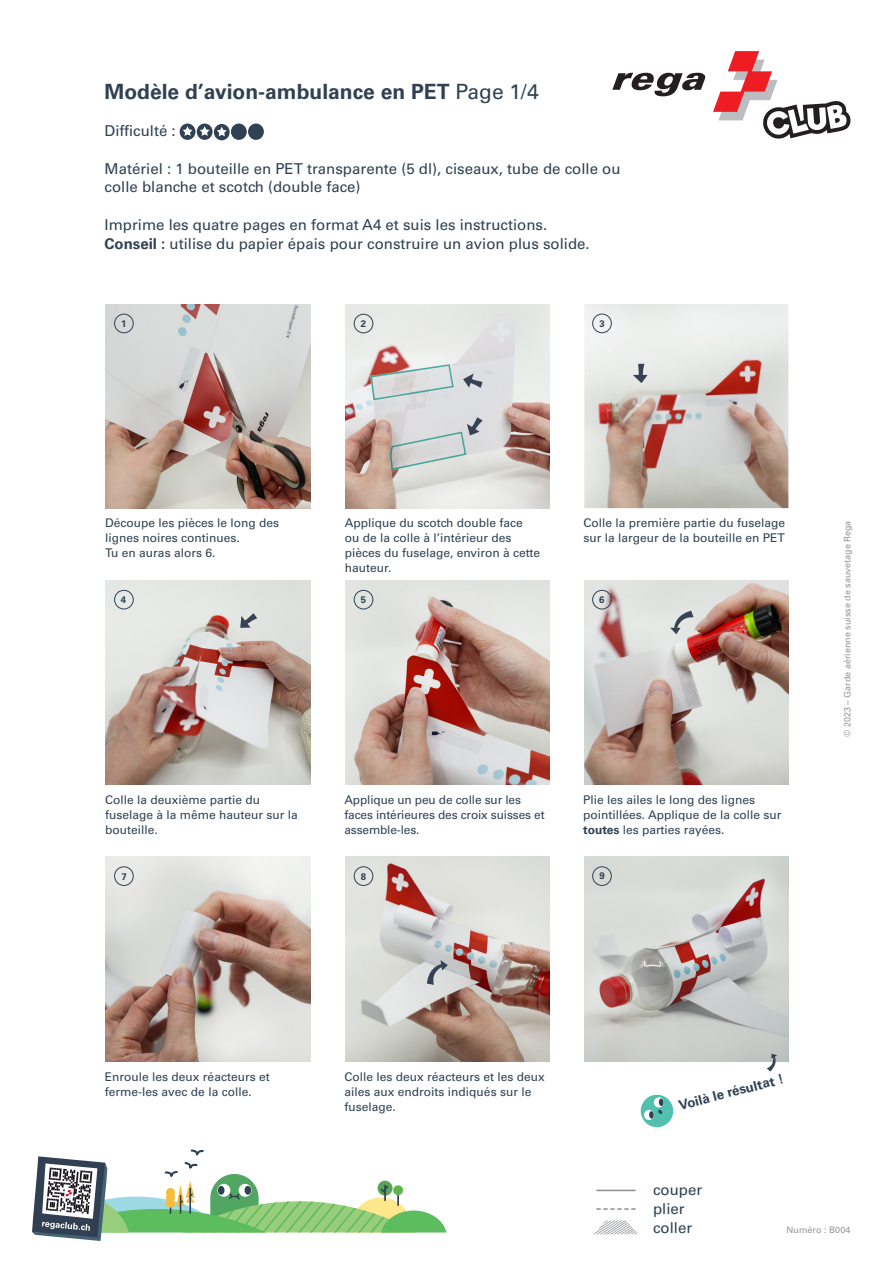
<style>
.page{position:relative;width:893px;height:1263px;background:#fff}
.page>*{position:absolute;margin:0;border:0;box-sizing:border-box;transform-origin:0 0}
.t1{font:700 21px "Univers LT Pro 65";color:#304153}
.t2{font:15px/18.8px "Univers LT Pro 55 Roman";color:#304153}
.t3{font:700 13.35px "Univers LT Pro 65";color:#304153}
.t4{font:12px/15px "Univers LT Pro 55 Roman";color:#304153}
.t5{font:700 9.6px "Univers LT Pro 65";color:#304153}
.t6{font:9px "Univers LT Pro 55 Roman";color:#939598}
.s1{font-family:"Univers LT Pro 55 Roman";font-weight:400}
.s2{font-family:"Univers LT Pro 65";font-weight:700}
</style>
<div class="page">
<img style="left:584px;top:304px;width:204px;height:204px">
<svg style="left:612px;top:73px;width:94px;height:23px"></svg>
<svg style="left:713px;top:51px;width:137px;height:88px"></svg>
<svg style="left:32px;top:1149px;width:414px;height:92px"></svg>
<img style="left:106px;top:304px;width:204px;height:204px">
<img style="left:346px;top:304px;width:204px;height:204px">
<img style="left:346px;top:580px;width:204px;height:205px">
<img style="left:106px;top:580px;width:204px;height:205px">
<img style="left:584px;top:580px;width:204px;height:205px">
<img style="left:584px;top:857px;width:204px;height:204px">
<img style="left:346px;top:857px;width:204px;height:204px">
<img style="left:106px;top:857px;width:204px;height:204px">
<div style="left:114px;top:314px;width:20px;height:19px;border:1px solid #304153;border-radius:50%"></div>
<div style="left:354px;top:314px;width:19px;height:19px;border:1px solid #304153;border-radius:50%"></div>
<div style="left:592px;top:314px;width:20px;height:19px;border:1px solid #304153;border-radius:50%"></div>
<div style="left:114px;top:866px;width:20px;height:20px;border:1px solid #304153;border-radius:50%"></div>
<div style="left:354px;top:590px;width:19px;height:19px;border:1px solid #304153;border-radius:50%"></div>
<div style="left:354px;top:866px;width:19px;height:20px;border:1px solid #304153;border-radius:50%"></div>
<div style="left:592px;top:866px;width:20px;height:20px;border:1px solid #304153;border-radius:50%"></div>
<svg style="left:767px;top:1053px;width:11px;height:18px"></svg>
<svg style="left:640px;top:1094px;width:34px;height:34px"></svg>
<div style="left:659px;top:1098px;width:5px;height:8px;background:#304052;border-radius:50%"></div>
<svg style="left:670px;top:611px;width:24px;height:23px"></svg>
<svg style="left:240px;top:613px;width:17px;height:15px"></svg>
<svg style="left:370px;top:363px;width:85px;height:38px"></svg>
<svg style="left:463px;top:373px;width:20px;height:15px"></svg>
<div style="left:114px;top:590px;width:20px;height:19px;border:1px solid #304153;border-radius:50%"></div>
<svg style="left:389px;top:417px;width:94px;height:54px"></svg>
<svg style="left:427px;top:960px;width:21px;height:25px"></svg>
<svg style="left:633px;top:364px;width:15px;height:19px"></svg>
<div style="left:197px;top:124px;width:16px;height:16px;border:2px solid #304153;border-radius:50%"></div>
<div style="left:180px;top:124px;width:15px;height:16px;border:2px solid #304153;border-radius:50%"></div>
<div style="left:232px;top:124px;width:14px;height:15px;background:#304153;border-radius:50%"></div>
<div style="left:231px;top:124px;width:16px;height:16px;border:2px solid #304153;border-radius:50%"></div>
<div style="left:249px;top:124px;width:14px;height:15px;background:#304153;border-radius:50%"></div>
<div style="left:248px;top:124px;width:16px;height:16px;border:2px solid #304153;border-radius:50%"></div>
<div style="left:214px;top:124px;width:16px;height:16px;border:2px solid #304153;border-radius:50%"></div>
<svg style="left:181px;top:126px;width:47px;height:12px"></svg>
<hr style="left:596px;top:1190px;width:39px;height:1px;background:#8b8d90">
<svg style="left:596px;top:1208px;width:39px;height:2px"></svg>
<svg style="left:593px;top:1220px;width:45px;height:15px"></svg>
<div style="left:592px;top:590px;width:20px;height:19px;border:1px solid #304153;border-radius:50%"></div>
<p class="t1" style="left:105px;top:76px;width:436px">Modèle d’avion-ambulance en PET <span class="s1">Page 1/4</span></p>
<p class="t2" style="left:105px;top:121px;width:73px">Difficulté :</p>
<p class="t2" style="left:105px;top:158px;width:517px">Matériel : 1 bouteille en PET transparente (5 dl), ciseaux, tube de colle ou colle blanche et scotch (double face)</p>
<p class="t2" style="left:105px;top:214px;width:444px">Imprime les quatre pages en format A4 et suis les instructions.</p>
<p class="t2" style="left:105px;top:233px;width:487px"><span class="s2">Conseil :</span> utilise du papier épais pour construire un avion plus solide.</p>
<p class="t5" style="left:121px;top:316px;width:7px">1</p>
<p class="t5" style="left:361px;top:316px;width:7px">2</p>
<p class="t5" style="left:599px;top:316px;width:7px">3</p>
<p class="t4" style="left:105px;top:514px;width:176px">Découpe les pièces le long des lignes noires continues.</p>
<p class="t4" style="left:105px;top:544px;width:112px">Tu en auras alors 6.</p>
<p class="t5" style="left:121px;top:593px;width:7px">4</p>
<p class="t4" style="left:345px;top:514px;width:197px">Applique du scotch double face ou de la colle à l’intérieur des pièces du fuselage, environ à cette hauteur.</p>
<p class="t5" style="left:361px;top:593px;width:7px">5</p>
<p class="t4" style="left:583px;top:514px;width:203px">Colle la première partie du fuselage sur la largeur de la bouteille en PET</p>
<p class="t5" style="left:599px;top:593px;width:7px">6</p>
<p class="t6" style="left:841px;top:737px;width:218px;rotate:-90deg">© 2023 – Garde aérienne suisse de sauvetage Rega</p>
<p class="t4" style="left:105px;top:791px;width:194px">Colle la deuxième partie du fuselage à la même hauteur sur la bouteille.</p>
<p class="t4" style="left:344px;top:791px;width:202px">Applique un peu de colle sur les faces intérieures des croix suisses et assemble-les.</p>
<p class="t4" style="left:583px;top:791px;width:200px">Plie les ailes le long des lignes pointillées. Applique de la colle sur <span class="s2">toutes</span> les parties rayées.</p>
<p class="t5" style="left:121px;top:869px;width:7px">7</p>
<p class="t5" style="left:361px;top:869px;width:7px">8</p>
<p class="t5" style="left:599px;top:869px;width:7px">9</p>
<p class="t4" style="left:105px;top:1069px;width:166px">Enroule les deux réacteurs et ferme-les avec de la colle.</p>
<p class="t4" style="left:345px;top:1069px;width:202px">Colle les deux réacteurs et les deux ailes aux endroits indiqués sur le fuselage.</p>
<p class="t3" style="left:677px;top:1096px;width:109px;rotate:-14deg">Voilà le résultat !</p>
<p class="t2" style="left:653px;top:1180px;width:51px">couper</p>
<p class="t2" style="left:653px;top:1198px;width:33px">plier</p>
<p class="t2" style="left:653px;top:1217px;width:41px">coller</p>
<p class="t6" style="left:787px;top:1223px;width:65px">Numéro : B004</p>
</div>
